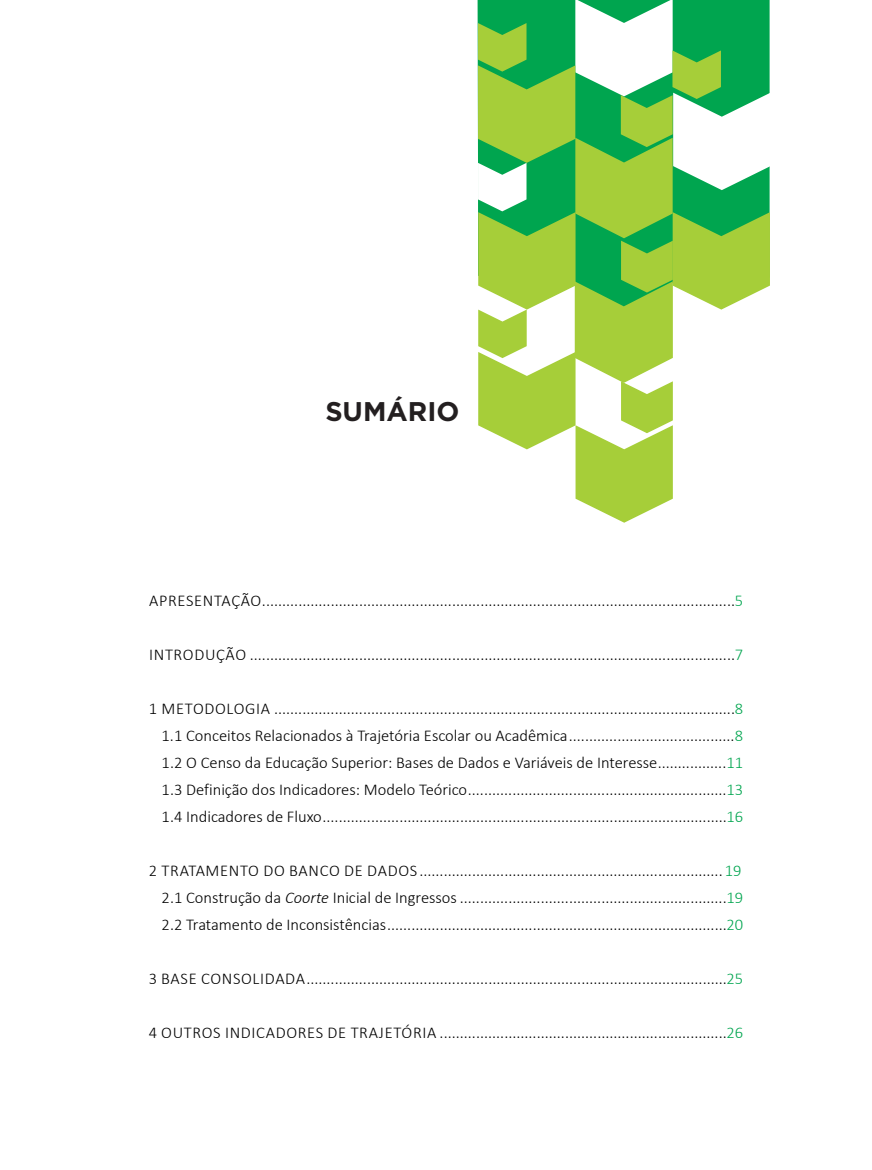
<style>
.page{position:relative;width:872px;height:1170px;background:#fff}
.page>*{position:absolute;margin:0;border:0;box-sizing:border-box;transform-origin:0 0}
.t1{font:700 27px "Gotham";color:#231f20}
.t2{font:300 16.5px/27px "Calibri";color:#000;text-align:justify}
.t3{font:300 16.5px "Calibri";letter-spacing:.04em;color:#000}
.s1{color:#00a54f}
.s2{font-style:italic}
</style>
<div class="page">
<svg style="left:478px;top:0;width:292px;height:522px"></svg>
<h1 class="t1" style="left:325px;top:393px;width:80px">SUMÁRIO</h1>
<p class="t3" style="left:149px;top:590px;width:595px">Apresentação.....................................................................................................................<span class="s1">5</span></p>
<p class="t3" style="left:149px;top:644px;width:595px">Introdução ........................................................................................................................<span class="s1">7</span></p>
<p class="t2" style="left:162px;top:694px;width:583px;text-indent:-13px">1 Metodologia ..................................................................................................................<span class="s1">8<br></span>1.1 Conceitos Relacionados à Trajetória Escolar ou Acadêmica.........................................<span class="s1">8<br></span>1.2 O Censo da Educação Superior: Bases de Dados e Variáveis de Interesse.................<span class="s1">11<br></span>1.3 Definição dos Indicadores: Modelo Teórico................................................................<span class="s1">13<br></span>1.4 Indicadores de Fluxo....................................................................................................<span class="s1">16</span></p>
<p class="t2" style="left:162px;top:856px;width:583px;text-indent:-13px">2 Tratam ento do Banco de Dados ........................................................................... <span class="s1">19<br></span>2.1 Construção da <span class="s2">Coorte</span> Inicial de Ingressos ..................................................................<span class="s1">19<br></span>2.2 Tratamento de Inconsistências....................................................................................<span class="s1">20</span></p>
<p class="t3" style="left:149px;top:968px;width:596px">3 Base Consoli dada........................................................................................................<span class="s1">25</span></p>
<p class="t3" style="left:149px;top:1022px;width:595px">4 Outros Indicadores de Trajetória .......................................................................<span class="s1">26</span></p>
</div>
